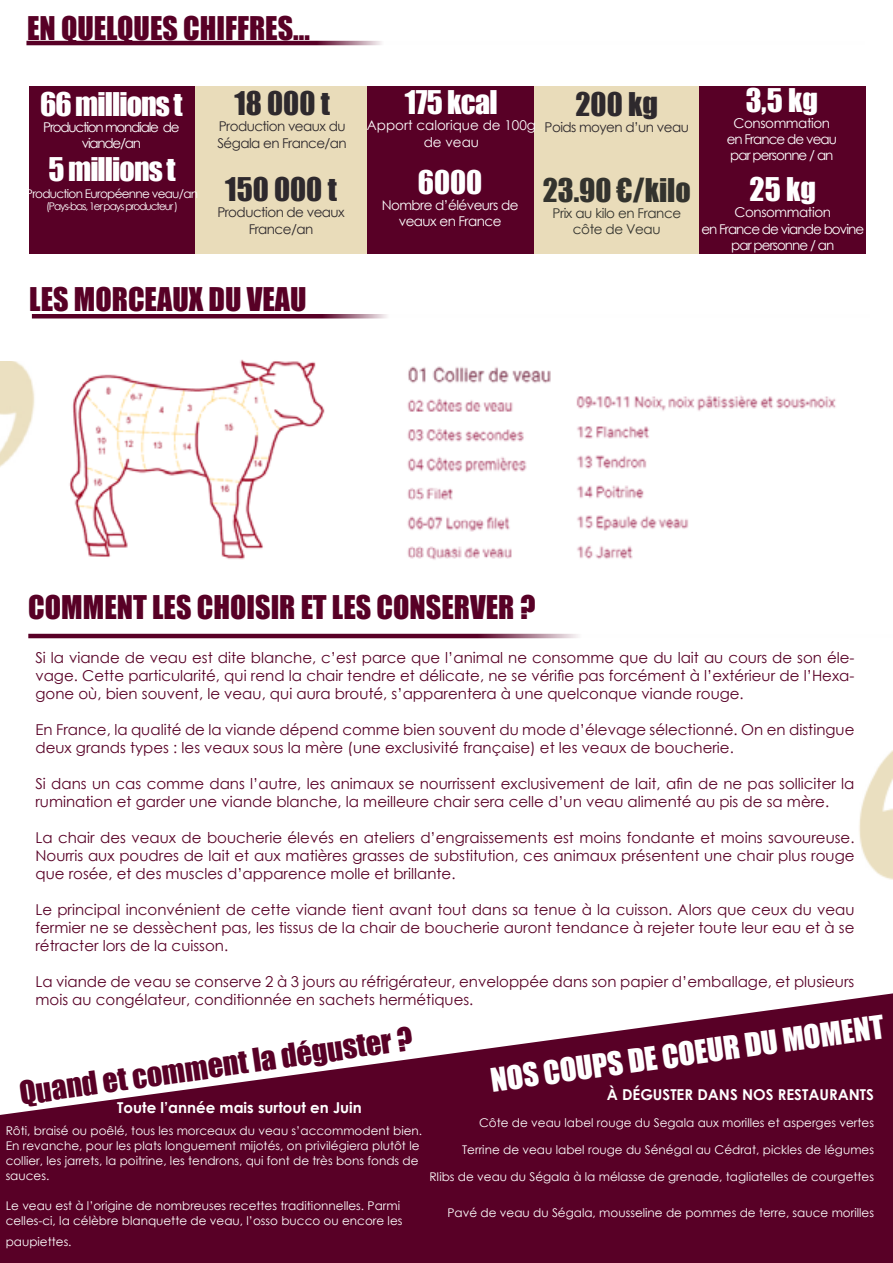
<style>
.page{position:relative;width:893px;height:1263px;background:#fff}
.page>*{position:absolute;margin:0;border:0;box-sizing:border-box;transform-origin:0 0}
.t1{font:30px "Impact";color:#580026}
.t2{font:30px "Impact";letter-spacing:-.03em;color:#fff}
.t3{font:30px "Impact";color:#2e292d}
.t4{font:30px "Impact";color:#33332e}
.t5{font:15px/18px "Century Gothic";color:#580026;text-align:justify}
.t6{font:700 15px "Century Gothic";color:#fff}
.t7{font:13.5px/16.2px "Century Gothic";letter-spacing:-.07em;color:#fff;text-align:center}
.t8{font:13.5px/16.2px "Century Gothic";letter-spacing:-.04em;color:#2e292d}
.t9{font:13.5px/16.2px "Century Gothic";letter-spacing:-.04em;color:#fff;text-align:center}
.t10{font:13.5px/16.2px "Century Gothic";letter-spacing:-.09em;color:#fff;text-align:center}
.t11{font:13.5px/16.2px "Century Gothic";letter-spacing:-.03em;color:#33332e;text-align:center}
.t12{font:13.5px/16.2px "Century Gothic";color:#fff;text-align:center}
.t13{font:12px/15px "Century Gothic";color:#fff}
.t14{font:12px "Century Gothic";letter-spacing:-.06em;color:#fff}
.t15{font:10.5px "Century Gothic";letter-spacing:-.1em;color:#fff}
</style>
<div class="page">
<img style="left:859px;top:751px;width:34px;height:129px">
<div style="left:533px;top:86px;width:167px;height:168px;background:#e9dcba"></div>
<div style="left:367px;top:86px;width:166px;height:168px;background:#580026"></div>
<svg style="left:0;top:993px;width:893px;height:270px;fill:#580026"></svg>
<div style="left:29px;top:86px;width:166px;height:168px;background:#580026"></div>
<div style="left:195px;top:86px;width:172px;height:168px;background:#e9dcba"></div>
<svg style="left:26px;top:41px;width:356px;height:4px"></svg>
<div style="left:699px;top:86px;width:167px;height:168px;background:#580026"></div>
<svg style="left:32px;top:314px;width:355px;height:4px"></svg>
<svg style="left:28px;top:634px;width:550px;height:4px;background:#661638"></svg>
<img style="left:69px;top:359px;width:256px;height:201px">
<img style="left:407px;top:366px;width:144px;height:194px">
<img style="left:576px;top:395px;width:260px;height:164px">
<img style="left:0;top:361px;width:35px;height:106px">
<h1 class="t1" style="left:27px;top:5px;width:284px">EN QUELQUES CHIFFRES...</h1>
<h1 class="t2" style="left:40px;top:81px;width:144px">66 millions t</h1>
<p class="t10" style="left:43px;top:119px;width:138px">Production mondiale de viande/an</p>
<h1 class="t2" style="left:49px;top:146px;width:129px">5 millions t</h1>
<p class="t14" style="left:26px;top:185px;width:174px">Production Européenne veau/an</p>
<p class="t15" style="left:46px;top:199px;width:134px">(Pays-bas, 1er pays producteur )</p>
<h1 class="t3" style="left:234px;top:80px;width:97px">18 000 t</h1>
<p class="t8" style="left:217px;top:118px;width:131px">Production veaux du<br>Ségala en France/an</p>
<h1 class="t3" style="left:225px;top:166px;width:113px">150 000 t</h1>
<p class="t8" style="left:217px;top:204px;width:129px;text-align:center">Production de veaux<br>France/an</p>
<h1 class="t1" style="left:29px;top:276px;width:279px">LES MORCEAUX DU VEAU</h1>
<h1 class="t2" style="left:405px;top:79px;width:94px">175 kcal</h1>
<p class="t12" style="left:367px;top:117px;width:171px">Apport calorique de 100g de veau</p>
<h1 class="t3" style="left:575px;top:81px;width:84px">200 kg</h1>
<p class="t8" style="left:545px;top:119px;width:146px">Poids moyen d’un veau</p>
<h1 class="t2" style="left:418px;top:159px;width:66px">6000</h1>
<p class="t9" style="left:382px;top:197px;width:138px">Nombre d’éléveurs de veaux en France</p>
<h1 class="t4" style="left:543px;top:167px;width:150px">23.90 €/kilo</h1>
<p class="t11" style="left:552px;top:205px;width:130px">Prix au kilo en France côte de Veau</p>
<h1 class="t2" style="left:746px;top:77px;width:74px">3,5 kg</h1>
<p class="t7" style="left:727px;top:115px;width:112px">Consommation en France de veau par personne / an</p>
<h1 class="t2" style="left:750px;top:166px;width:68px">25 kg</h1>
<p class="t7" style="left:701px;top:204px;width:164px">Consommation<br>en France de viande bovine par personne / an</p>
<h1 class="t1" style="left:28px;top:584px;width:509px">COMMENT LES CHOISIR ET LES CONSERVER ?</h1>
<p class="t5" style="left:35px;top:649px;width:821px">Si la viande de veau est dite blanche, c’est parce que l’animal ne consomme que du lait au cours de son éle&shy;vage. Cette particularité, qui rend la chair tendre et délicate, ne se vérifie pas forcément à l’extérieur de l’Hexa&shy;gone où, bien souvent, le veau, qui aura brouté, s’apparentera à une quelconque viande rouge.</p>
<p class="t5" style="left:35px;top:721px;width:821px">En France, la qualité de la viande dépend comme bien souvent du mode d’élevage sélectionné. On en distingue deux grands types : les veaux sous la mère (une exclusivité française) et les veaux de boucherie.</p>
<p class="t5" style="left:35px;top:775px;width:820px">Si dans un cas comme dans l’autre, les animaux se nourrissent exclusivement de lait, afin de ne pas solliciter la rumination et garder une viande blanche, la meilleure chair sera celle d’un veau alimenté au pis de sa mère.</p>
<p class="t5" style="left:35px;top:829px;width:821px">La chair des veaux de boucherie élevés en ateliers d’engraissements est moins fondante et moins savoureuse.<br>Nourris aux poudres de lait et aux matières grasses de substitution, ces animaux présentent une chair plus rouge que rosée, et des muscles d’apparence molle et brillante.</p>
<p class="t5" style="left:35px;top:901px;width:821px">Le principal inconvénient de cette viande tient avant tout dans sa tenue à la cuisson. Alors que ceux du veau fermier ne se dessèchent pas, les tissus de la chair de boucherie auront tendance à rejeter toute leur eau et à se rétracter lors de la cuisson.</p>
<p class="t5" style="left:35px;top:973px;width:820px">La viande de veau se conserve 2 à 3 jours au réfrigérateur, enveloppée dans son papier d’emballage, et plusieurs mois au congélateur, conditionnée en sachets hermétiques.</p>
<h1 class="t1" style="left:17px;top:1070px;width:398px;rotate:-8deg">Quand et comment la déguster ?</h1>
<p class="t6" style="left:117px;top:1096px;width:246px">Toute l’année mais surtout en Juin</p>
<p class="t13" style="left:6px;top:1123px;width:418px">Rôti, braisé ou poêlé, tous les morceaux du veau s’accommodent bien.<br>En revanche, pour les plats longuement mijotés, on privilégiera plutôt le collier, les jarrets, la poitrine, les tendrons, qui font de très bons fonds de sauces.</p>
<p class="t13" style="left:6px;top:1198px;width:398px">Le veau est à l’origine de nombreuses recettes traditionnelles. Parmi celles-ci, la célèbre blanquette de veau, l’osso bucco ou encore les</p>
<p class="t13" style="left:6px;top:1234px;width:67px">paupiettes.</p>
<h1 class="t2" style="left:488px;top:1058px;width:398px;rotate:-8deg">NOS COUPS DE COEUR DU MOMENT</h1>
<p class="t6" style="left:607px;top:1083px;width:269px">À DÉGUSTER DANS NOS RESTAURANTS</p>
<p class="t13" style="left:479px;top:1115px;width:396px">Côte de veau label rouge du Segala aux morilles et asperges vertes</p>
<p class="t13" style="left:462px;top:1142px;width:413px">Terrine de veau label rouge du Sénégal au Cédrat, pickles de légumes</p>
<p class="t13" style="left:429px;top:1169px;width:446px">RIibs de veau du Ségala à la mélasse de grenade, tagliatelles de courgettes</p>
<p class="t13" style="left:447px;top:1205px;width:428px">Pavé de veau du Ségala, mousseline de pommes de terre, sauce morilles</p>
</div>
